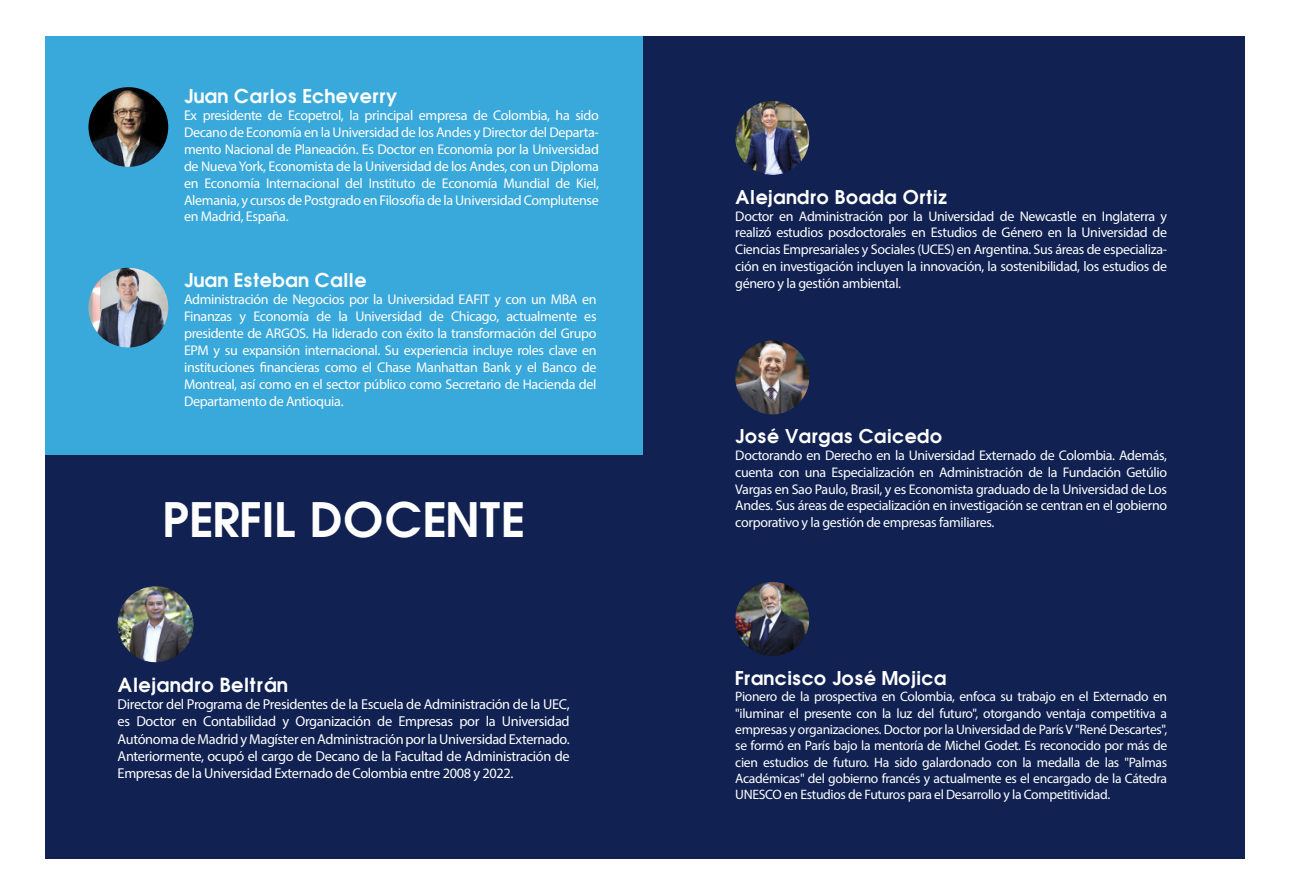
<style>
.page{position:relative;width:1290px;height:895px;background:#fff}
.page>*{position:absolute;margin:0;border:0;box-sizing:border-box;transform-origin:0 0}
.t1{font:700 43.75px "Avant Garde";color:#fff}
.t2{font:700 18.03px "Avant Garde";color:#fff}
.t3{font:700 17.68px "Avant Garde";color:#fff}
.t4{font:700 17.5px "Avant Garde";color:#fff}
.t5{font:14.35px/17.2px "Myriad Pro";letter-spacing:-.025em;color:#fff;text-align:justify}
.t6{font:14.17px/17px "Myriad Pro";letter-spacing:-.025em;color:#fff;text-align:justify}
.t7{font:14px/16.8px "Myriad Pro";letter-spacing:-.025em;color:#fff;text-align:justify}
.t8{font:13.65px/16.4px "Myriad Pro";letter-spacing:-.025em;color:#fff;text-align:justify}
</style>
<div class="page">
<div style="left:45px;top:36px;width:1199px;height:822px;background:#102152"></div>
<div style="left:45px;top:36px;width:598px;height:418px;background:#39a8db"></div>
<img style="left:735px;top:101px;width:74px;height:74px;border-radius:37px">
<img style="left:735px;top:340px;width:74px;height:74px;border-radius:37px">
<img style="left:88px;top:87px;width:80px;height:80px;border-radius:40px">
<img style="left:88px;top:268px;width:80px;height:79px;border-radius:40px">
<img style="left:118px;top:586px;width:76px;height:76px;border-radius:38px">
<img style="left:735px;top:582px;width:74px;height:74px;border-radius:37px">
<p class="t3" style="left:184px;top:88px;width:215px">Juan Carlos Echeverry</p>
<p class="t6" style="left:184px;top:107px;width:416px">Ex presidente de Ecopetrol, la principal empresa de Colombia, ha sido Decano de Economía en la Universidad de los Andes y Director del Departa&shy;mento Nacional de Planeación. Es Doctor en Economía por la Universidad de Nueva York, Economista de la Universidad de los Andes, con un Diploma en Economía Internacional del Instituto de Economía Mundial de Kiel, Alemania, y cursos de Postgrado en Filosofía de la Universidad Complutense en Madrid, España.</p>
<p class="t3" style="left:184px;top:272px;width:184px">Juan Esteban Calle</p>
<p class="t6" style="left:184px;top:291px;width:414px">Administración de Negocios por la Universidad EAFIT y con un MBA en Finanzas y Economía de la Universidad de Chicago, actualmente es presidente de ARGOS. Ha liderado con éxito la transformación del Grupo EPM y su expansión internacional. Su experiencia incluye roles clave en instituciones financieras como el Chase Manhattan Bank y el Banco de Montreal, así como en el sector público como Secretario de Hacienda del Departamento de Antioquia.</p>
<h1 class="t1" style="left:163px;top:500px;width:363px">PERFIL DOCENTE</h1>
<p class="t2" style="left:118px;top:676px;width:172px">Alejandro Beltrán</p>
<p class="t5" style="left:118px;top:696px;width:454px">Director del Programa de Presidentes de la Escuela de Administración de la UEC, es Doctor en Contabilidad y Organización de Empresas por la Universidad Autónoma de Madrid y Magíster en Administración por la Universidad Externado.<br>Anteriormente, ocupó el cargo de Decano de la Facultad de Administración de Empresas de la Universidad Externado de Colombia entre 2008 y 2022.</p>
<p class="t4" style="left:735px;top:189px;width:214px">Alejandro Boada Ortiz</p>
<p class="t7" style="left:735px;top:208px;width:433px">Doctor en Administración por la Universidad de Newcastle en Inglaterra y realizó estudios posdoctorales en Estudios de Género en la Universidad de Ciencias Empresariales y Sociales (UCES) en Argentina. Sus áreas de especializa&shy;ción en investigación incluyen la innovación, la sostenibilidad, los estudios de género y la gestión ambiental.</p>
<p class="t4" style="left:735px;top:428px;width:209px">José Vargas Caicedo</p>
<p class="t7" style="left:735px;top:447px;width:433px">Doctorando en Derecho en la Universidad Externado de Colombia. Además, cuenta con una Especialización en Administración de la Fundación Getúlio Vargas en Sao Paulo, Brasil, y es Economista graduado de la Universidad de Los Andes. Sus áreas de especialización en investigación se centran en el gobierno corporativo y la gestión de empresas familiares.</p>
<p class="t4" style="left:735px;top:670px;width:213px">Francisco José Mojica</p>
<p class="t8" style="left:735px;top:688px;width:433px">Pionero de la prospectiva en Colombia, enfoca su trabajo en el Externado en "iluminar el presente con la luz del futuro", otorgando ventaja competitiva a empresas y organizaciones. Doctor por la Universidad de París V "René Descartes", se formó en París bajo la mentoría de Michel Godet. Es reconocido por más de cien estudios de futuro. Ha sido galardonado con la medalla de las "Palmas Académicas" del gobierno francés y actualmente es el encargado de la Cátedra UNESCO en Estudios de Futuros para el Desarrollo y la Competitividad.</p>
</div>
